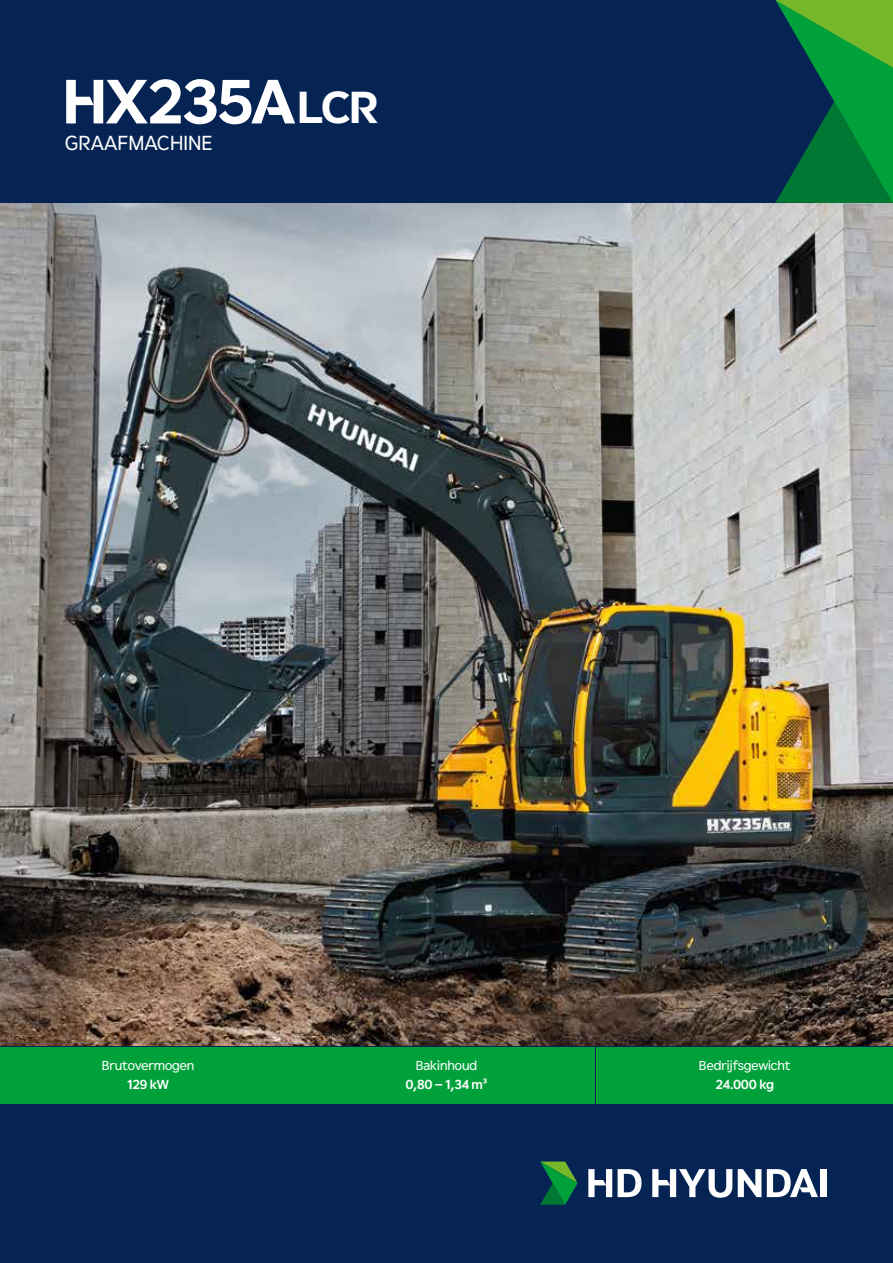
<style>
.page{position:relative;width:893px;height:1263px;background:#fff}
.page>*{position:absolute;margin:0;border:0;box-sizing:border-box;transform-origin:0 0}
.t1{font:60.6px "HD Hyundai Gothic Euro Lg Bd";letter-spacing:-.03em;color:#fff}
.t2{font:20.4px "HD Hyundai Gothic Euro";color:#fff}
.t3{font:13.05px "HD Hyundai Gothic Euro";letter-spacing:-.01em;color:#fff}
.t4{font:700 13.05px "HD Hyundai Gothic Euro";letter-spacing:-.02em;color:#fff}
.s1{font-size:43.5px}
</style>
<div class="page">
<img style="left:0;top:203px;width:893px;height:844px">
<div style="left:0;top:0;width:893px;height:203px;background:#052453"></div>
<svg style="left:775px;top:0;width:118px;height:203px"></svg>
<div style="left:0;top:1047px;width:893px;height:216px;background:#052453"></div>
<svg style="left:540px;top:1161px;width:38px;height:44px"></svg>
<svg style="left:618px;top:1169px;width:23px;height:28px"></svg>
<svg style="left:588px;top:1169px;width:24px;height:28px"></svg>
<svg style="left:738px;top:1169px;width:23px;height:28px"></svg>
<div style="left:821px;top:1169px;width:6px;height:28px;background:#fff"></div>
<svg style="left:652px;top:1169px;width:80px;height:29px"></svg>
<svg style="left:767px;top:1169px;width:51px;height:28px"></svg>
<div style="left:0;top:1047px;width:296px;height:56px;background:#00a13a"></div>
<div style="left:298px;top:1047px;width:297px;height:56px;background:#00a13a"></div>
<div style="left:597px;top:1047px;width:296px;height:56px;background:#00a13a"></div>
<h1 class="t1" style="left:62px;top:60px;width:318px">HX235A<span class="s1">LCR</span></h1>
<h2 class="t2" style="left:65px;top:130px;width:149px">GRAAFMACHINE</h2>
<p class="t3" style="left:102px;top:1057px;width:94px">Brutovermogen</p>
<p class="t4" style="left:127px;top:1076px;width:43px">129 kW</p>
<p class="t3" style="left:416px;top:1057px;width:63px">Bakinhoud</p>
<p class="t4" style="left:405px;top:1076px;width:84px">0,80 – 1,34 m³</p>
<p class="t3" style="left:699px;top:1057px;width:93px">Bedrijfsgewicht</p>
<p class="t4" style="left:715px;top:1076px;width:60px">24.000 kg</p>
</div>
